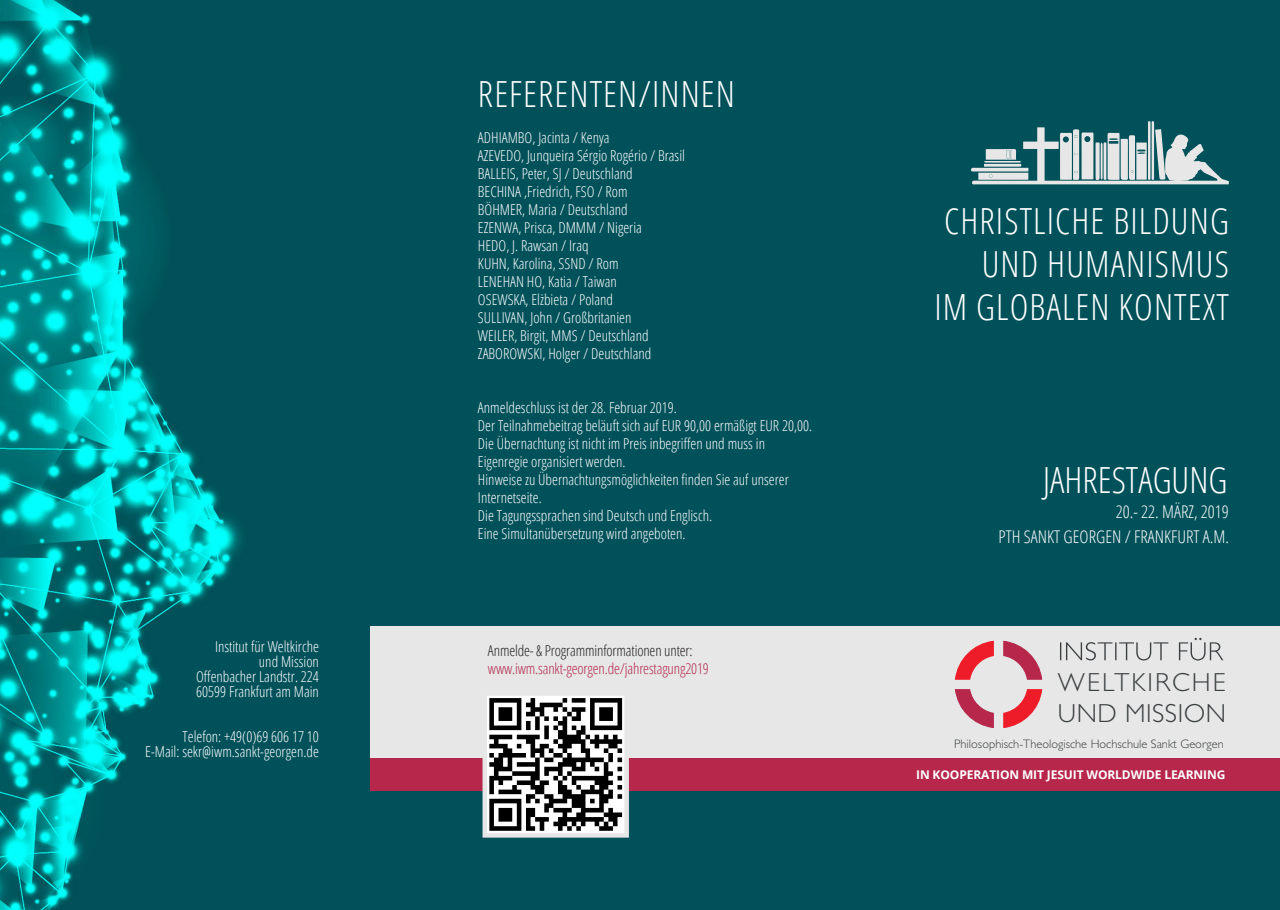
<style>
.page{position:relative;width:1280px;height:910px;background:#fff}
.page>*{position:absolute;margin:0;border:0;box-sizing:border-box;transform-origin:0 0}
.t1{font:300 condensed 36px "Open Sans";letter-spacing:.03em;color:#fff}
.t2{font:300 condensed 36px "Open Sans";color:#fff}
.t3{font:300 26.25px/30.8px "Gill Sans";letter-spacing:.02em;color:#3d4043}
.t4{font:300 condensed 17.55px "Open Sans";color:#fff}
.t5{font:300 condensed 15px/18px "Open Sans";color:#fff}
.t6{font:300 condensed 15px "Open Sans";letter-spacing:-.01em;color:#b6274b}
.t7{font:300 condensed 15px "Open Sans";letter-spacing:-.01em;color:#231f20}
.t8{font:300 12.3px "Gill Sans";color:#3d4043}
.t9{font:700 12px "Open Sans";letter-spacing:-.01em;color:#fff}
</style>
<div class="page">
<img style="left:0;top:0;width:1280px;height:910px">
<div style="left:370px;top:626px;width:910px;height:132px;background:#e6e7e6"></div>
<div style="left:370px;top:758px;width:910px;height:33px;background:#b6274b"></div>
<svg style="left:955px;top:689px;width:39px;height:39px"></svg>
<svg style="left:1003px;top:689px;width:39px;height:39px"></svg>
<svg style="left:955px;top:641px;width:39px;height:39px"></svg>
<svg style="left:1003px;top:641px;width:39px;height:39px"></svg>
<svg style="left:1060px;top:638px;width:163px;height:22px"></svg>
<svg style="left:971px;top:121px;width:258px;height:64px;background:#6a969a"></svg>
<div style="left:485px;top:693px;width:142px;height:142px;background:#fff"></div>
<svg style="left:489px;top:698px;width:133px;height:133px"></svg>
<div style="left:482px;top:691px;width:147px;height:147px;border:4px solid #e6e7e6"></div>
<p class="t5" style="left:215px;top:637px;width:105px">Institut für Weltkirche</p>
<p class="t5" style="left:259px;top:652px;width:62px">und Mission</p>
<p class="t5" style="left:196px;top:667px;width:124px">Offenbacher Landstr. 224</p>
<p class="t5" style="left:196px;top:682px;width:124px">60599 Frankfurt am Main</p>
<p class="t5" style="left:183px;top:727px;width:138px">Telefon: +49(0)69 606 17 10</p>
<p class="t5" style="left:145px;top:742px;width:175px">E-Mail: sekr@iwm.sankt-georgen.de</p>
<p class="t1" style="left:478px;top:70px;width:259px">REFERENTEN/INNEN</p>
<p class="t5" style="left:478px;top:128px;width:133px">ADHIAMBO, Jacinta / Kenya</p>
<p class="t5" style="left:478px;top:146px;width:208px">AZEVEDO, Junqueira Sérgio Rogério / Brasil</p>
<p class="t5" style="left:478px;top:164px;width:156px">BALLEIS, Peter, SJ / Deutschland</p>
<p class="t5" style="left:478px;top:182px;width:151px">BECHINA ,Friedrich, FSO / Rom</p>
<p class="t5" style="left:478px;top:200px;width:151px">BÖHMER, Maria / Deutschland</p>
<p class="t5" style="left:478px;top:218px;width:165px">EZENWA, Prisca, DMMM / Nigeria</p>
<p class="t5" style="left:478px;top:236px;width:112px">HEDO, J. Rawsan / Iraq</p>
<p class="t5" style="left:478px;top:254px;width:142px">KUHN, Karolina, SSND / Rom</p>
<p class="t5" style="left:478px;top:272px;width:140px">LENEHAN HO, Katia / Taiwan</p>
<p class="t5" style="left:478px;top:290px;width:137px">OSEWSKA, Elżbieta / Poland</p>
<p class="t5" style="left:478px;top:308px;width:155px">SULLIVAN, John / Großbritanien</p>
<p class="t5" style="left:478px;top:326px;width:172px">WEILER, Birgit, MMS / Deutschland</p>
<p class="t5" style="left:478px;top:344px;width:175px">ZABOROWSKI, Holger / Deutschland</p>
<p class="t5" style="left:478px;top:398px;width:201px">Anmeldeschluss ist der 28. Februar 2019.</p>
<p class="t5" style="left:478px;top:416px;width:336px">Der Teilnahmebeitrag beläuft sich auf EUR 90,00 ermäßigt EUR 20,00.</p>
<p class="t5" style="left:478px;top:434px;width:312px">Die Übernachtung ist nicht im Preis inbegriffen und muss in Eigenregie organisiert werden.<br>Hinweise zu Übernachtungsmöglichkeiten finden Sie auf unserer Internetseite.</p>
<p class="t5" style="left:478px;top:506px;width:236px">Die Tagungssprachen sind Deutsch und Englisch.</p>
<p class="t5" style="left:478px;top:524px;width:209px">Eine Simultanübersetzung wird angeboten.</p>
<p class="t7" style="left:488px;top:640px;width:206px">Anmelde- &amp; Programminformationen unter:</p>
<p class="t6" style="left:488px;top:658px;width:222px">www.iwm.sankt-georgen.de/jahrestagung2019</p>
<p class="t1" style="left:944px;top:196px;width:286px">CHRISTLICHE BILDUNG</p>
<p class="t1" style="left:982px;top:239px;width:249px">UND HUMANISMUS</p>
<p class="t1" style="left:934px;top:283px;width:296px">IM GLOBALEN KONTEXT</p>
<p class="t2" style="left:1043px;top:456px;width:186px">JAHRESTAGUNG</p>
<p class="t4" style="left:1116px;top:500px;width:115px">20.- 22. MÄRZ, 2019</p>
<p class="t4" style="left:999px;top:525px;width:232px">PTH SANKT GEORGEN / FRANKFURT A.M.</p>
<p class="t3" style="left:1058px;top:667px;width:170px">WELTKIRCHE<br>UND MISSION</p>
<p class="t8" style="left:954px;top:736px;width:271px">Philosophisch-Theologische Hochschule Sankt Georgen</p>
<p class="t9" style="left:916px;top:766px;width:311px">IN KOOPERATION MIT JESUIT WORLDWIDE LEARNING</p>
</div>
